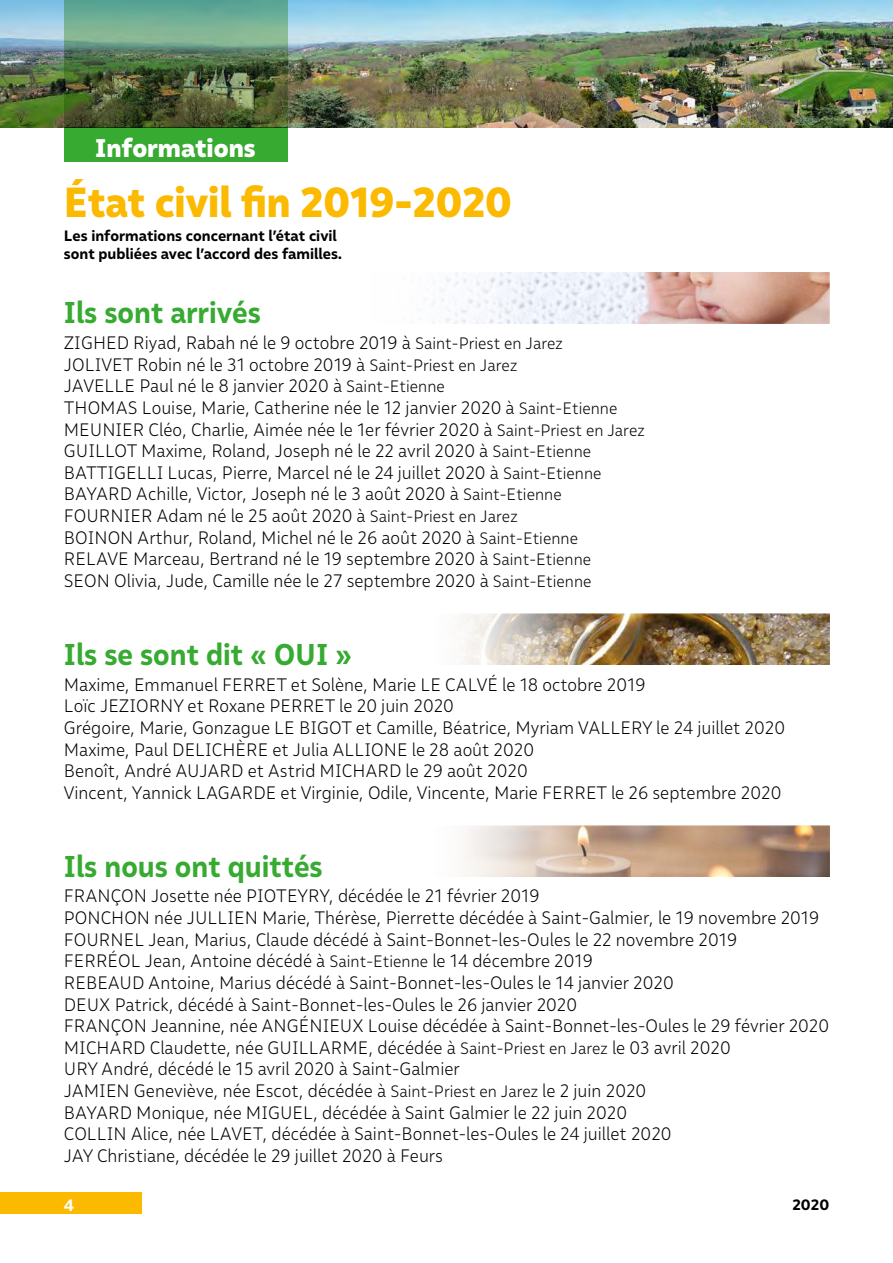
<style>
.page{position:relative;width:893px;height:1263px;background:#fff}
.page>*{position:absolute;margin:0;border:0;box-sizing:border-box;transform-origin:0 0}
.t1{font:800 42px "Malva";color:#fbb900;scale:.95 1}
.t2{font:700 30px "Malva";color:#37aa32;scale:.95 1}
.t3{font:800 25.5px "Malva";color:#fff}
.t4{font:300 18px/21.6px "Malva";color:#000;scale:.95 1}
.t5{font:700 16.5px "Malva";color:#fff}
.t6{font:700 15px/18px "Malva";color:#000}
.s1{font-size:16.5px}
</style>
<div class="page">
<div style="left:0;top:1192px;width:142px;height:21px;background:#fbb900"></div>
<img style="left:0;top:0;width:893px;height:128px">
<div style="left:64px;top:128px;width:223px;height:34px;background:#37aa32"></div>
<img style="left:64px;top:0;width:223px;height:128px">
<img style="left:425px;top:272px;width:404px;height:51px">
<img style="left:461px;top:614px;width:368px;height:51px">
<img style="left:466px;top:825px;width:363px;height:51px">
<h3 class="t3" style="left:95px;top:132px;width:162px">Informations</h3>
<h1 class="t1" style="left:64px;top:177px;width:473px">État civil fin 2019-2020</h1>
<p class="t6" style="left:64px;top:226px;width:278px">Les informations concernant l’état civil sont publiées avec l’accord des familles.</p>
<h2 class="t2" style="left:64px;top:294px;width:209px">Ils sont arrivés</h2>
<p class="t4" style="left:64px;top:332px;width:613px">ZIGHED Riyad, Rabah né le 9 octobre 2019 à <span class="s1">Saint-Priest en Jarez<br></span>JOLIVET Robin né le 31 octobre 2019 à <span class="s1">Saint-Priest en Jarez<br></span>JAVELLE Paul né le 8 janvier 2020 à <span class="s1">Saint-Etienne<br></span>THOMAS Louise, Marie, Catherine née le 12 janvier 2020 à <span class="s1">Saint-Etienne </span>MEUNIER Cléo, Charlie, Aimée née le 1er février 2020 à <span class="s1">Saint-Priest en Jarez </span>GUILLOT Maxime, Roland, Joseph né le 22 avril 2020 à <span class="s1">Saint-Etienne </span>BATTIGELLI Lucas, Pierre, Marcel né le 24 juillet 2020 à <span class="s1">Saint-Etienne </span>BAYARD Achille, Victor, Joseph né le 3 août 2020 à <span class="s1">Saint-Etienne </span>FOURNIER Adam né le 25 août 2020 à <span class="s1">Saint-Priest en Jarez<br></span>BOINON Arthur, Roland, Michel né le 26 août 2020 à <span class="s1">Saint-Etienne </span>RELAVE Marceau, Bertrand né le 19 septembre 2020 à <span class="s1">Saint-Etienne<br></span>SEON Olivia, Jude, Camille née le 27 septembre 2020 à <span class="s1">Saint-Etienne</span></p>
<h2 class="t2" style="left:64px;top:636px;width:305px">Ils se sont dit « OUI »</h2>
<p class="t4" style="left:64px;top:673px;width:761px">Maxime, Emmanuel FERRET et Solène, Marie LE CALVÉ le 18 octobre 2019<br>Loïc JEZIORNY et Roxane PERRET le 20 juin 2020<br>Grégoire, Marie, Gonzague LE BIGOT et Camille, Béatrice, Myriam VALLERY le 24 juillet 2020<br>Maxime, Paul DELICHÈRE et Julia ALLIONE le 28 août 2020<br>Benoît, André AUJARD et Astrid MICHARD le 29 août 2020<br>Vincent, Yannick LAGARDE et Virginie, Odile, Vincente, Marie FERRET le 26 septembre 2020</p>
<h2 class="t2" style="left:64px;top:848px;width:274px">Ils nous ont quittés</h2>
<p class="t4" style="left:64px;top:885px;width:807px">FRANÇON Josette née PIOTEYRY, décédée le 21 février 2019<br>PONCHON née JULLIEN Marie, Thérèse, Pierrette décédée à Saint-Galmier, le 19 novembre 2019<br>FOURNEL Jean, Marius, Claude décédé à Saint-Bonnet-les-Oules le 22 novembre 2019<br>FERRÉOL Jean, Antoine décédé à <span class="s1">Saint-Etienne</span> le 14 décembre 2019<br>REBEAUD Antoine, Marius décédé à Saint-Bonnet-les-Oules le 14 janvier 2020<br>DEUX Patrick, décédé à Saint-Bonnet-les-Oules le 26 janvier 2020<br>FRANÇON Jeannine, née ANGÉNIEUX Louise décédée à Saint-Bonnet-les-Oules le 29 février 2020<br>MICHARD Claudette, née GUILLARME, décédée à <span class="s1">Saint-Priest en Jarez</span> le 03 avril 2020<br>URY André, décédé le 15 avril 2020 à Saint-Galmier<br>JAMIEN Geneviève, née Escot, décédée à <span class="s1">Saint-Priest en Jarez</span> le 2 juin 2020<br>BAYARD Monique, née MIGUEL, décédée à Saint Galmier le 22 juin 2020<br>COLLIN Alice, née LAVET, décédée à Saint-Bonnet-les-Oules le 24 juillet 2020<br>JAY Christiane, décédée le 29 juillet 2020 à Feurs</p>
<p class="t5" style="left:64px;top:1195px;width:12px">4</p>
<p class="t6" style="left:792px;top:1195px;width:38px">2020</p>
</div>
